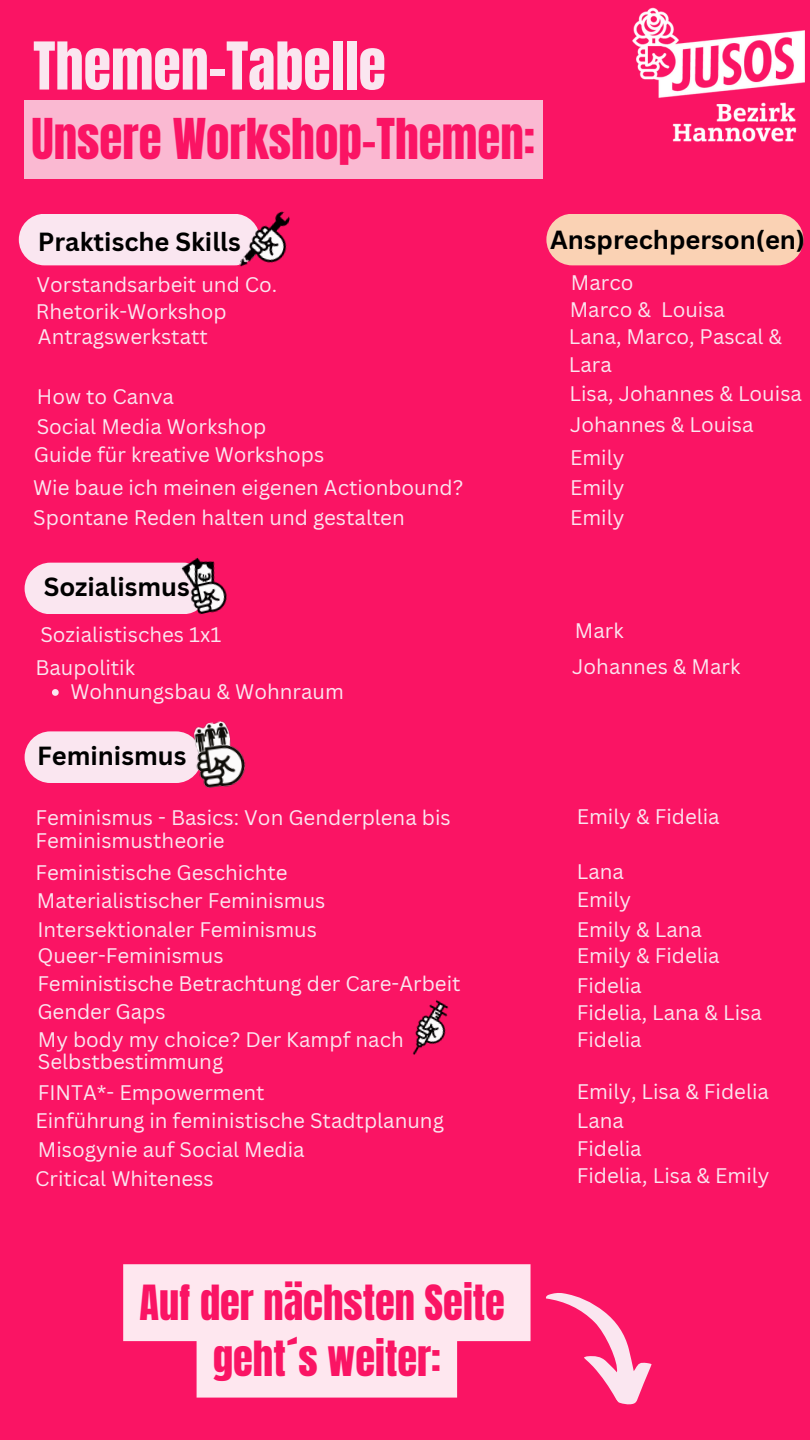
<style>
.page{position:relative;width:810px;height:1440px;background:#fa1464}
.page>*{position:absolute;margin:0;border:0;box-sizing:border-box;transform-origin:0 0}
.t1{font:56px "Anton";color:#fae6f0}
.t2{font:47px "Anton";color:#fa1464}
.t3{font:40.5px/56.5px "Anton";color:#fa1464;text-align:center}
.t4{font:700 25.5px "Canva Sans";color:#000}
.t5{font:20.5px/22.5px "Canva Sans";color:#fae6f0}
</style>
<div class="page">
<img style="left:632px;top:7px;width:172px;height:135px">
<div style="left:19px;top:214px;width:241px;height:51px;background:#fae6f0;border-radius:26px"></div>
<div style="left:25px;top:731px;width:177px;height:52px;background:#fae6f0;border-radius:26px"></div>
<div style="left:25px;top:563px;width:184px;height:51px;background:#fae6f0;border-radius:26px"></div>
<img style="left:238px;top:211px;width:52px;height:56px">
<img style="left:179px;top:557px;width:48px;height:58px">
<img style="left:191px;top:721px;width:55px;height:67px">
<img style="left:412px;top:1000px;width:37px;height:55px">
<div style="left:546px;top:214px;width:257px;height:51px;background:#fad2b4;border-radius:26px"></div>
<svg style="left:546px;top:1293px;width:106px;height:112px"></svg>
<div style="left:24px;top:100px;width:519px;height:79px;background:#fab9d2"></div>
<svg style="left:52px;top:689px;width:7px;height:7px"></svg>
<svg style="left:123px;top:1264px;width:408px;height:134px;background:#fdc5d9"></svg>
<p class="t1" style="left:33px;top:24px;width:354px">Themen-Tabelle</p>
<p class="t2" style="left:32px;top:104px;width:505px">Unsere Workshop-Themen:</p>
<p class="t4" style="left:38px;top:224px;width:204px">Praktische Skills</p>
<p class="t5" style="left:36px;top:273px;width:242px">Vorstandsarbeit und Co.</p>
<p class="t5" style="left:36px;top:300px;width:192px">Rhetorik-Workshop</p>
<p class="t5" style="left:38px;top:324px;width:172px">Antragswerkstatt</p>
<h4 class="t5" style="left:37px;top:385px;width:139px">How to Canva</h4>
<p class="t5" style="left:37px;top:415px;width:231px">Social Media Workshop</p>
<p class="t5" style="left:34px;top:442px;width:292px">Guide für kreative Workshops</p>
<p class="t5" style="left:33px;top:476px;width:432px">Wie baue ich meinen eigenen Actionbound?</p>
<p class="t5" style="left:33px;top:506px;width:373px">Spontane Reden halten und gestalten</p>
<p class="t4" style="left:44px;top:569px;width:148px">Sozialismus</p>
<p class="t5" style="left:40px;top:623px;width:182px">Sozialistisches 1x1</p>
<p class="t5" style="left:35px;top:656px;width:101px">Baupolitik</p>
<p class="t5" style="left:70px;top:680px;width:275px">Wohnungsbau &amp; Wohnraum</p>
<p class="t4" style="left:37px;top:737px;width:151px">Feminismus</p>
<p class="t5" style="left:35px;top:806px;width:417px">Feminismus - Basics: Von Genderplena bis<br>Feminismustheorie</p>
<p class="t5" style="left:35px;top:860px;width:254px">Feministische Geschichte</p>
<p class="t5" style="left:37px;top:889px;width:290px">Materialistischer Feminismus</p>
<p class="t5" style="left:37px;top:918px;width:281px">Intersektionaler Feminismus</p>
<p class="t5" style="left:37px;top:944px;width:188px">Queer-Feminismus</p>
<p class="t5" style="left:37px;top:972px;width:425px">Feministische Betrachtung der Care-Arbeit</p>
<p class="t5" style="left:37px;top:1000px;width:130px">Gender Gaps</p>
<h4 class="t5" style="left:38px;top:1027px;width:368px">My body my choice? Der Kampf nach<br>Selbstbestimmung</h4>
<p class="t5" style="left:38px;top:1080px;width:228px">FINTA*- Empowerment</p>
<p class="t4" style="left:550px;top:222px;width:256px">Ansprechperson(en)</p>
<p class="t5" style="left:571px;top:271px;width:64px">Marco</p>
<h4 class="t5" style="left:570px;top:297px;width:157px">Marco &amp; Louisa</h4>
<p class="t5" style="left:569px;top:321px;width:215px;line-height:28.5px">Lana, Marco, Pascal &amp;<br>Lara</p>
<p class="t5" style="left:569px;top:381px;width:234px">Lisa, Johannes &amp; Louisa</p>
<p class="t5" style="left:570px;top:413px;width:185px">Johannes &amp; Louisa</p>
<p class="t5" style="left:570px;top:445px;width:56px">Emily</p>
<p class="t5" style="left:570px;top:476px;width:56px">Emily</p>
<h3 class="t5" style="left:570px;top:506px;width:56px">Emily</h3>
<p class="t5" style="left:575px;top:619px;width:50px">Mark</p>
<p class="t5" style="left:572px;top:655px;width:170px">Johannes &amp; Mark</p>
<p class="t5" style="left:577px;top:805px;width:145px">Emily &amp; Fidelia</p>
<p class="t5" style="left:577px;top:859px;width:49px">Lana</p>
<p class="t5" style="left:577px;top:888px;width:56px">Emily</p>
<p class="t5" style="left:577px;top:918px;width:127px">Emily &amp; Lana</p>
<p class="t5" style="left:577px;top:944px;width:145px">Emily &amp; Fidelia</p>
<p class="t5" style="left:577px;top:974px;width:66px">Fidelia</p>
<p class="t5" style="left:577px;top:1001px;width:187px">Fidelia, Lana &amp; Lisa</p>
<p class="t5" style="left:577px;top:1028px;width:66px">Fidelia</p>
<p class="t5" style="left:577px;top:1079px;width:194px">Emily, Lisa &amp; Fidelia</p>
<p class="t5" style="left:35px;top:1109px;width:410px">Einführung in feministische Stadtplanung</p>
<p class="t5" style="left:577px;top:1109px;width:49px">Lana</p>
<p class="t5" style="left:38px;top:1138px;width:268px">Misogynie auf Social Media</p>
<p class="t5" style="left:577px;top:1137px;width:66px">Fidelia</p>
<p class="t5" style="left:35px;top:1166px;width:180px">Critical Whiteness</p>
<p class="t5" style="left:577px;top:1164px;width:194px">Fidelia, Lisa &amp; Emily</p>
<p class="t3" style="left:139px;top:1274px;width:367px">Auf der nächsten Seite geht´s weiter:</p>
</div>
